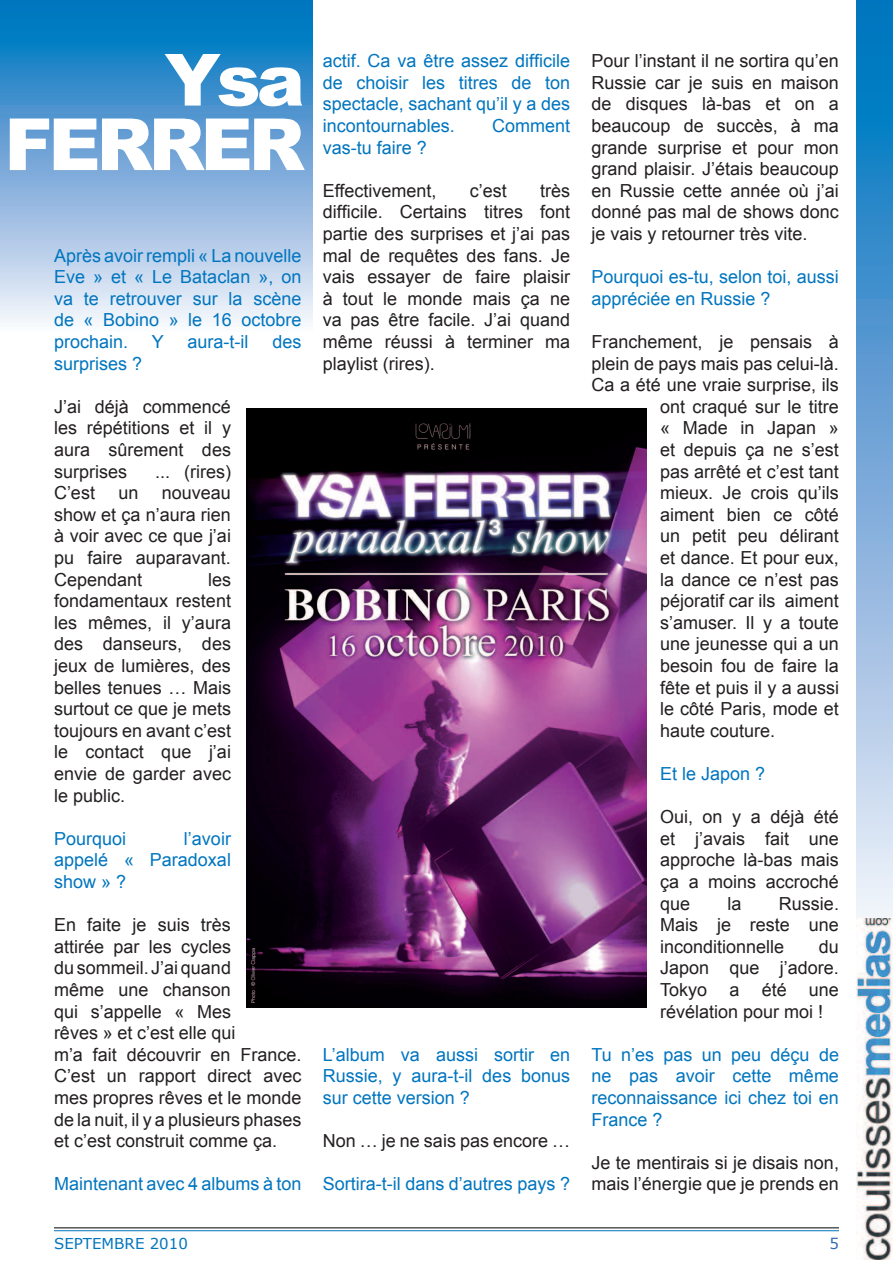
<style>
.page{position:relative;width:893px;height:1263px;background:#fff}
.page>*{position:absolute;margin:0;border:0;box-sizing:border-box;transform-origin:0 0}
.t1{font:900 72px/64.5px "Arial";letter-spacing:-.055em;color:#fff;text-align:right}
.t2{font:18px/21.6px "Arial";color:#231f20;text-align:justify}
.t3{font:18px/21.6px "Arial";color:#0075bf;text-align:justify}
.t4{font:15px "Verdana";color:#0075bf}
.t5{font:15px "Verdana";color:#3369b3}
</style>
<div class="page">
<svg style="left:0;top:0;width:312px;height:323px;background:#72abd9"></svg>
<hr style="left:54px;top:1230px;width:785px;height:1px;background:#0075bf">
<hr style="left:54px;top:1227px;width:785px;height:1px;background:#000">
<svg style="left:856px;top:0;width:37px;height:919px;background:#71abd9"></svg>
<img style="left:856px;top:919px;width:37px;height:340px">
<img style="left:247px;top:408px;width:399px;height:599px">
<h1 class="t1" style="left:4px;top:45px;width:302px">Ysa<br>FERRER</h1>
<p class="t3" style="left:54px;top:245px;width:249px">Après avoir rempli « La nouvelle Eve » et « Le Bataclan », on va te retrouver sur la scène de « Bobino » le 16 octobre prochain.</p>
<p class="t3" style="left:152px;top:331px;width:14px">Y</p>
<p class="t3" style="left:187px;top:331px;width:63px">aura-t-il</p>
<p class="t3" style="left:272px;top:331px;width:31px">des</p>
<p class="t3" style="left:54px;top:353px;width:90px">surprises ?</p>
<p class="t2" style="left:54px;top:396px;width:178px">J’ai déjà commencé les répétitions et il y aura sûrement des surprises</p>
<p class="t2" style="left:155px;top:461px;width:77px">... (rires)</p>
<p class="t2" style="left:54px;top:482px;width:43px">C’est</p>
<p class="t2" style="left:118px;top:482px;width:22px">un</p>
<p class="t2" style="left:54px;top:482px;width:178px;text-indent:108px">nouveau show et ça n’aura rien à voir avec ce que j’ai pu faire auparavant.<br>Cependant</p>
<p class="t2" style="left:54px;top:569px;width:179px;text-indent:154px">les fondamentaux restent les mêmes, il y’aura des danseurs, des jeux de lumières, des belles tenues … Mais surtout ce que je mets toujours en avant c’est le contact que j’ai envie de garder avec le public.</p>
<p class="t3" style="left:54px;top:828px;width:74px">Pourquoi</p>
<p class="t3" style="left:54px;top:828px;width:178px;text-indent:130px">l’avoir appelé « Paradoxal show » ?</p>
<p class="t2" style="left:54px;top:914px;width:249px;text-align:left">En faite je suis très<br>attirée par les cycles<br>du sommeil. J’ai quand<br>même une chanson<br>qui s’appelle « Mes<br>rêves » et c’est elle qui<br>m’a fait découvrir en France.<br>C’est un rapport direct avec mes propres rêves et le monde de la nuit, il y a plusieurs phases et c’est construit comme ça.</p>
<p class="t3" style="left:54px;top:1173px;width:249px">Maintenant avec 4 albums à ton</p>
<p class="t4" style="left:54px;top:1233px;width:135px">SEPTEMBRE 2010</p>
<p class="t3" style="left:323px;top:50px;width:249px">actif. Ca va être assez difficile de choisir les titres de ton spectacle, sachant qu’il y a des incontournables.</p>
<p class="t3" style="left:492px;top:115px;width:80px">Comment</p>
<p class="t3" style="left:323px;top:137px;width:106px">vas-tu faire ?</p>
<p class="t2" style="left:323px;top:180px;width:115px">Effectivement,</p>
<p class="t2" style="left:470px;top:180px;width:39px">c’est</p>
<p class="t2" style="left:323px;top:180px;width:249px;text-indent:217px">très difficile. Certains titres font partie des surprises et j’ai pas mal de requêtes des fans. Je vais essayer de faire plaisir à tout le monde mais ça ne va pas être facile. J’ai quand même réussi à terminer ma playlist (rires).</p>
<p class="t3" style="left:323px;top:1044px;width:249px">L’album va aussi sortir en Russie, y aura-t-il des bonus sur cette version ?</p>
<p class="t2" style="left:323px;top:1130px;width:249px">Non … je ne sais pas encore …</p>
<p class="t3" style="left:323px;top:1173px;width:249px">Sortira-t-il dans d’autres pays ?</p>
<p class="t2" style="left:591px;top:50px;width:249px">Pour l’instant il ne sortira qu’en Russie car je suis en maison de disques là-bas et on a beaucoup de succès, à ma grande surprise et pour mon grand plaisir. J’étais beaucoup en Russie cette année où j’ai donné pas mal de shows donc je vais y retourner très vite.</p>
<p class="t3" style="left:591px;top:266px;width:249px">Pourquoi es-tu, selon toi, aussi appréciée en Russie ?</p>
<p class="t2" style="left:591px;top:331px;width:249px">Franchement, je pensais à</p>
<p class="t2" style="left:591px;top:353px;width:249px">plein de pays mais pas celui-là.</p>
<p class="t2" style="left:591px;top:374px;width:249px">Ca a été une vraie surprise, ils</p>
<p class="t2" style="left:660px;top:396px;width:180px">ont craqué sur le titre</p>
<p class="t2" style="left:660px;top:417px;width:180px">« Made in Japan »</p>
<p class="t2" style="left:660px;top:439px;width:180px">et depuis ça ne s’est</p>
<p class="t2" style="left:660px;top:461px;width:180px">pas arrêté et c’est tant</p>
<p class="t2" style="left:660px;top:482px;width:180px">mieux. Je crois qu’ils</p>
<p class="t2" style="left:660px;top:504px;width:180px">aiment bien ce côté</p>
<p class="t2" style="left:660px;top:525px;width:180px">un petit peu délirant</p>
<p class="t2" style="left:660px;top:547px;width:180px">et dance. Et pour eux,</p>
<p class="t2" style="left:660px;top:569px;width:180px">la dance ce n’est pas</p>
<p class="t2" style="left:660px;top:590px;width:180px">péjoratif car ils aiment</p>
<p class="t2" style="left:660px;top:612px;width:180px">s’amuser. Il y a toute</p>
<p class="t2" style="left:660px;top:633px;width:180px">une jeunesse qui a un</p>
<p class="t2" style="left:660px;top:655px;width:180px">besoin fou de faire la</p>
<p class="t2" style="left:660px;top:677px;width:180px">fête et puis il y a aussi</p>
<p class="t2" style="left:660px;top:698px;width:180px">le côté Paris, mode et</p>
<p class="t2" style="left:660px;top:720px;width:117px">haute couture.</p>
<p class="t3" style="left:660px;top:763px;width:107px">Et le Japon ?</p>
<p class="t2" style="left:660px;top:806px;width:180px">Oui, on y a déjà été et j’avais fait une approche là-bas mais ça a moins accroché que</p>
<p class="t2" style="left:660px;top:893px;width:180px;text-indent:119px">Russie.<br>Mais je reste une inconditionnelle</p>
<p class="t2" style="left:727px;top:893px;width:16px">la</p>
<p class="t2" style="left:660px;top:936px;width:180px;text-indent:159px">du Japon que j’adore.<br>Tokyo a été une révélation pour moi !</p>
<p class="t3" style="left:591px;top:1044px;width:249px">Tu n’es pas un peu déçu de ne pas avoir cette même reconnaissance ici chez toi en France ?</p>
<p class="t2" style="left:591px;top:1152px;width:249px">Je te mentirais si je disais non, mais l’énergie que je prends en</p>
<p class="t5" style="left:829px;top:1233px;width:11px">5</p>
</div>
